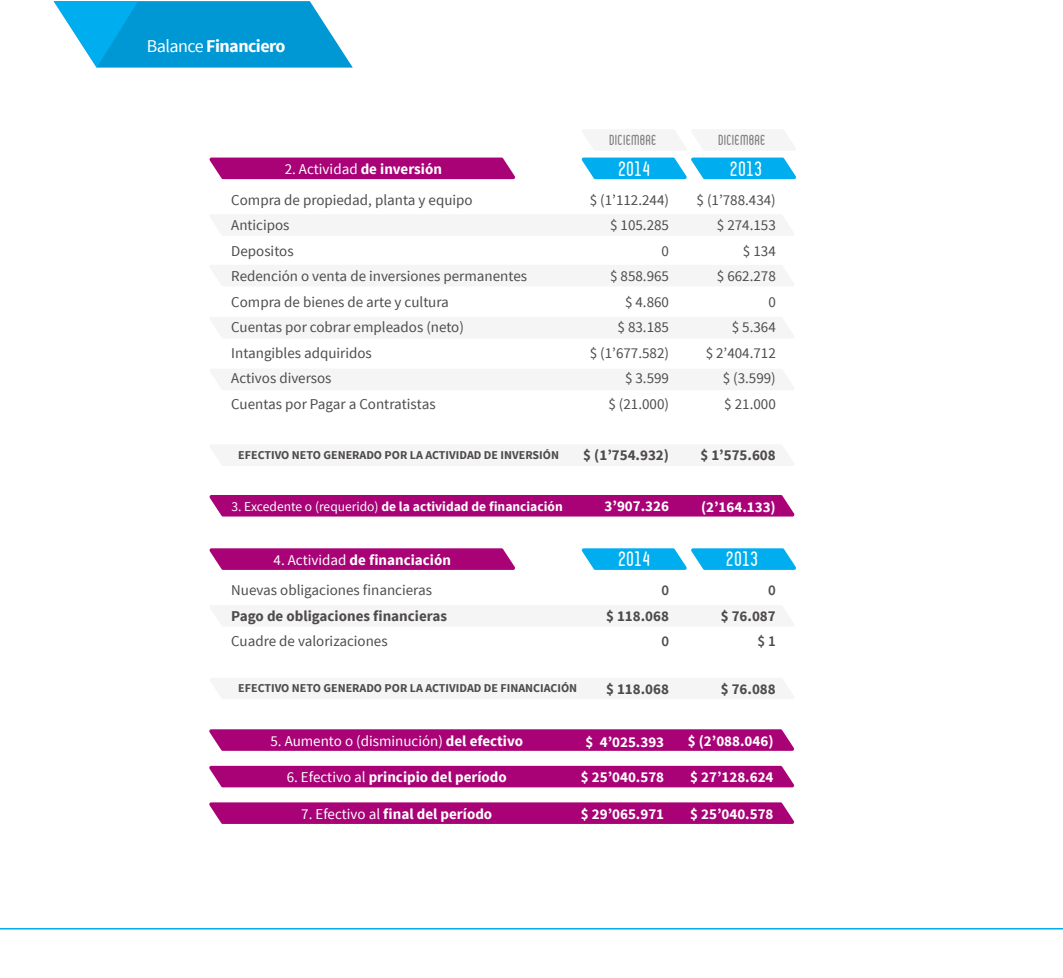
<style>
.page{position:relative;width:1063px;height:978px;background:#fff}
.page>*{position:absolute;margin:0;border:0;box-sizing:border-box;transform-origin:0 0}
.t1{font:700 18px "Source Sans Pro";letter-spacing:-.03em;color:#fff}
.t2{font:15px/25.5px "Source Sans Pro";color:#4e4b4c;text-align:right}
.t3{font:700 15px "Source Sans Pro";color:#fff}
.t4{font:700 15px "Source Sans Pro";color:#4e4b4c}
.t5{font:15px "Source Sans Pro";color:#fff}
.t6{font:15px "Ruler";color:#fff}
.t7{font:600 15px "Source Sans Pro";color:#4e4b4c}
.t8{font:700 13.5px "Source Sans Pro";color:#fff}
.t9{font:700 12px "Source Sans Pro";color:#4e4b4c}
.t10{font:10.5px "Ruler";color:#7e7d7f}
.s1{font-weight:400}
.s2{font-weight:700}
</style>
<div class="page">
<hr style="left:0;top:928px;width:1063px;height:1px;background:#00aeef">
<svg style="left:54px;top:1px;width:299px;height:67px;background:#26a9de"></svg>
<div style="left:209px;top:158px;width:306px;height:21px;background:#a80276"></div>
<svg style="left:209px;top:548px;width:306px;height:22px;background:#ac107d"></svg>
<svg style="left:581px;top:158px;width:215px;height:21px;background:#20b8f1"></svg>
<svg style="left:581px;top:548px;width:215px;height:22px;background:#24b9f1"></svg>
<div style="left:209px;top:495px;width:586px;height:22px;background:#a80276"></div>
<svg style="left:209px;top:729px;width:585px;height:22px;background:#ab0b7b"></svg>
<div style="left:209px;top:766px;width:586px;height:21px;background:#a80276"></div>
<svg style="left:209px;top:802px;width:585px;height:22px;background:#ab0b7b"></svg>
<p class="t1" style="left:147px;top:35px;width:140px"><span class="s1">Balance</span> Financiero</p>
<p class="t5" style="left:285px;top:162px;width:159px">2. Actividad <span class="s2">de inversión</span></p>
<p class="t10" style="left:610px;top:134px;width:49px">DICIEMBRE</p>
<p class="t10" style="left:719px;top:134px;width:49px">DICIEMBRE</p>
<p class="t6" style="left:731px;top:160px;width:34px">2013</p>
<p class="t6" style="left:619px;top:160px;width:34px">2014</p>
<p class="t2" style="left:231px;top:187px;width:297px;text-align:left">Compra de propiedad, planta y equipo<br>Anticipos<br>Depositos<br>Redención o venta de inversiones permanentes<br>Compra de bienes de arte y cultura<br>Cuentas por cobrar empleados (neto)<br>Intangibles adquiridos<br>Activos diversos<br>Cuentas por Pagar a Contratistas</p>
<p class="t2" style="left:590px;top:187px;width:81px">$ (1’112.244) $ 105.285<br>0<br>$ 858.965<br>$ 4.860<br>$ 83.185<br>$ (1’677.582) $ 3.599<br>$ (21.000)</p>
<p class="t2" style="left:697px;top:187px;width:81px">$ (1’788.434) $ 274.153<br>$ 134<br>$ 662.278<br>0<br>$ 5.364<br>$ 2’404.712 $ (3.599)<br>$ 21.000</p>
<p class="t9" style="left:238px;top:449px;width:322px">EFECTIVO NETO GENERADO POR LA ACTIVIDAD DE INVERSIÓN</p>
<p class="t4" style="left:583px;top:448px;width:87px">$ (1’754.932)</p>
<p class="t4" style="left:700px;top:448px;width:77px">$ 1’575.608</p>
<p class="t8" style="left:231px;top:498px;width:333px"><span class="s1">3. Excedente o (requerido)</span> de la actividad de financiación</p>
<p class="t3" style="left:605px;top:499px;width:66px">3’907.326</p>
<p class="t3" style="left:701px;top:500px;width:76px">(2’164.133)</p>
<p class="t3" style="left:274px;top:550px;width:179px"><span class="s1">4. Actividad</span> de financiación</p>
<p class="t6" style="left:619px;top:550px;width:34px">2014</p>
<p class="t6" style="left:727px;top:550px;width:34px">2013</p>
<p class="t2" style="left:231px;top:578px;width:202px">Nuevas obligaciones financieras</p>
<p class="t4" style="left:231px;top:606px;width:217px">Pago de obligaciones financieras</p>
<p class="t2" style="left:231px;top:629px;width:158px">Cuadre de valorizaciones</p>
<p class="t7" style="left:661px;top:583px;width:9px">0</p>
<p class="t4" style="left:606px;top:609px;width:65px">$ 118.068</p>
<p class="t7" style="left:661px;top:634px;width:9px">0</p>
<p class="t7" style="left:768px;top:583px;width:9px">0</p>
<p class="t4" style="left:721px;top:609px;width:57px">$ 76.087</p>
<p class="t7" style="left:757px;top:634px;width:20px">$ 1</p>
<p class="t9" style="left:238px;top:683px;width:340px">EFECTIVO NETO GENERADO POR LA ACTIVIDAD DE FINANCIACIÓN</p>
<p class="t4" style="left:606px;top:681px;width:65px">$ 118.068</p>
<p class="t4" style="left:721px;top:681px;width:57px">$ 76.088</p>
<p class="t5" style="left:270px;top:733px;width:254px">5. Aumento o (disminución) <span class="s2">del efectivo</span></p>
<p class="t3" style="left:287px;top:770px;width:222px"><span class="s1">6. Efectivo al</span> principio del período</p>
<p class="t3" style="left:301px;top:804px;width:192px"><span class="s1">7. Efectivo al</span> final del período</p>
<p class="t3" style="left:586px;top:734px;width:80px">$ 4’025.393</p>
<p class="t3" style="left:581px;top:770px;width:85px">$ 25’040.578</p>
<p class="t3" style="left:581px;top:806px;width:85px">$ 29’065.971</p>
<p class="t3" style="left:688px;top:733px;width:87px">$ (2’088.046)</p>
<p class="t3" style="left:690px;top:770px;width:85px">$ 27’128.624</p>
<p class="t3" style="left:690px;top:806px;width:85px">$ 25’040.578</p>
</div>
